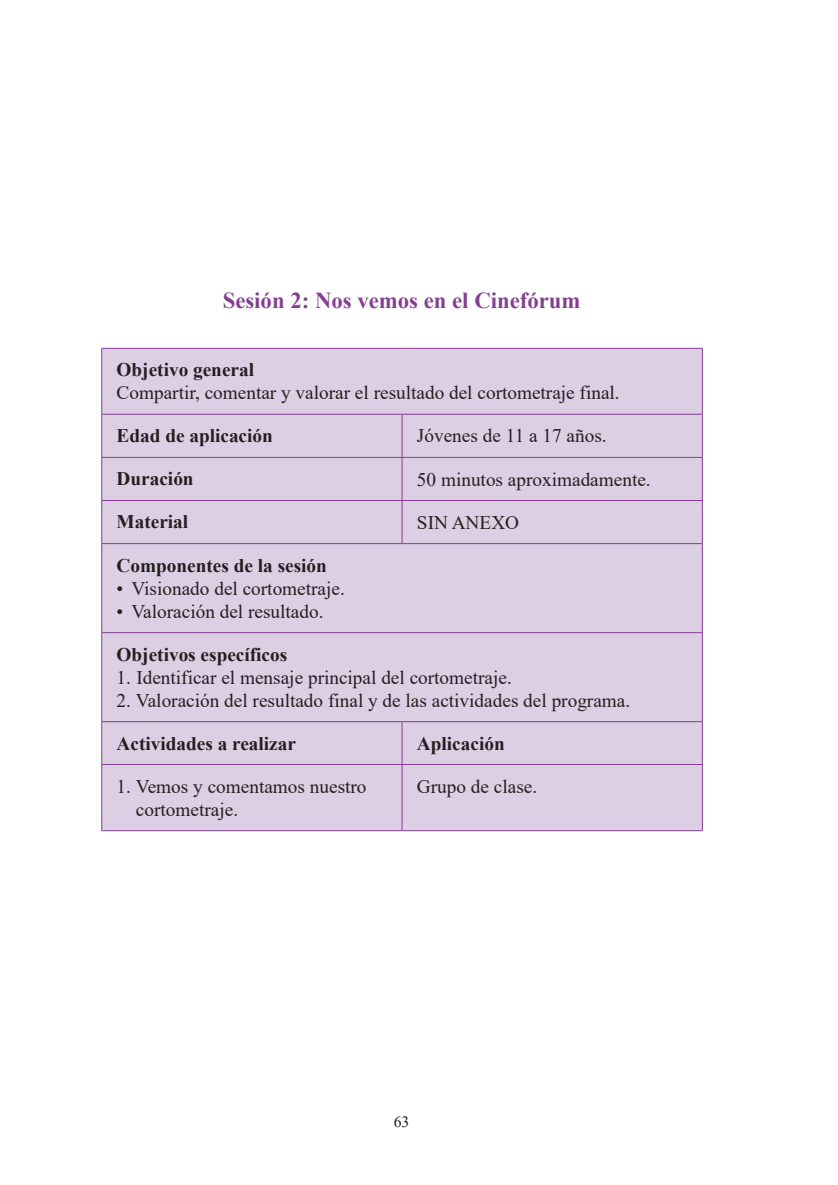
<style>
.page{position:relative;width:838px;height:1185px;background:#fff}
.page>*{position:absolute;margin:0;border:0;box-sizing:border-box;transform-origin:0 0}
.t1{font:700 22.75px "Times New Roman";color:#843f92}
.t2{font:19.25px/23.1px "Times New Roman";color:#231f20}
.t3{font:700 19.25px "Times New Roman";color:#231f20}
.t4{font:15.75px "Times New Roman";color:#231f20}
</style>
<div class="page">
<div style="left:102px;top:349px;width:599px;height:481px;background:#dccee3"></div>
<hr style="left:101px;top:348px;width:301px;height:1px;background:#843f92">
<hr style="left:101px;top:349px;width:1px;height:65px;background:#843f92">
<hr style="left:402px;top:348px;width:300px;height:1px;background:#843f92">
<hr style="left:701px;top:349px;width:1px;height:65px;background:#843f92">
<hr style="left:101px;top:414px;width:301px;height:1px;background:#843f92">
<hr style="left:101px;top:415px;width:1px;height:42px;background:#843f92">
<hr style="left:402px;top:414px;width:300px;height:1px;background:#843f92">
<hr style="left:401px;top:415px;width:1px;height:42px;background:#843f92">
<hr style="left:701px;top:415px;width:1px;height:42px;background:#843f92">
<hr style="left:101px;top:457px;width:301px;height:1px;background:#843f92">
<hr style="left:101px;top:458px;width:1px;height:42px;background:#843f92">
<hr style="left:402px;top:457px;width:300px;height:1px;background:#843f92">
<hr style="left:401px;top:458px;width:1px;height:42px;background:#843f92">
<hr style="left:701px;top:458px;width:1px;height:42px;background:#843f92">
<hr style="left:101px;top:500px;width:301px;height:1px;background:#843f92">
<hr style="left:101px;top:501px;width:1px;height:42px;background:#843f92">
<hr style="left:402px;top:500px;width:300px;height:1px;background:#843f92">
<hr style="left:401px;top:501px;width:1px;height:42px;background:#843f92">
<hr style="left:701px;top:501px;width:1px;height:42px;background:#843f92">
<hr style="left:101px;top:543px;width:301px;height:1px;background:#843f92">
<hr style="left:101px;top:544px;width:1px;height:88px;background:#843f92">
<hr style="left:402px;top:543px;width:300px;height:1px;background:#843f92">
<hr style="left:701px;top:544px;width:1px;height:88px;background:#843f92">
<hr style="left:101px;top:632px;width:301px;height:1px;background:#843f92">
<hr style="left:101px;top:633px;width:1px;height:88px;background:#843f92">
<hr style="left:402px;top:632px;width:300px;height:1px;background:#843f92">
<hr style="left:701px;top:633px;width:1px;height:88px;background:#843f92">
<hr style="left:101px;top:721px;width:301px;height:1px;background:#843f92">
<hr style="left:101px;top:722px;width:1px;height:42px;background:#843f92">
<hr style="left:402px;top:721px;width:300px;height:1px;background:#843f92">
<hr style="left:401px;top:722px;width:1px;height:42px;background:#843f92">
<hr style="left:701px;top:722px;width:1px;height:42px;background:#843f92">
<hr style="left:101px;top:764px;width:301px;height:1px;background:#843f92">
<hr style="left:101px;top:765px;width:1px;height:65px;background:#843f92">
<hr style="left:402px;top:764px;width:300px;height:1px;background:#843f92">
<hr style="left:401px;top:765px;width:1px;height:65px;background:#843f92">
<hr style="left:701px;top:765px;width:1px;height:65px;background:#843f92">
<hr style="left:101px;top:830px;width:301px;height:1px;background:#843f92">
<hr style="left:402px;top:830px;width:300px;height:1px;background:#843f92">
<p class="t1" style="left:223px;top:284px;width:359px">Sesión 2: Nos vemos en el Cinefórum</p>
<p class="t3" style="left:117px;top:356px;width:139px">Objetivo general</p>
<p class="t2" style="left:117px;top:381px;width:504px">Compartir, comentar y valorar el resultado del cortometraje final.</p>
<p class="t3" style="left:117px;top:422px;width:158px">Edad de aplicación</p>
<p class="t2" style="left:417px;top:424px;width:191px">Jóvenes de 11 a 17 años.</p>
<p class="t3" style="left:117px;top:465px;width:79px">Duración</p>
<p class="t2" style="left:417px;top:467px;width:235px">50 minutos aproximadamente.</p>
<p class="t3" style="left:117px;top:508px;width:73px">Material</p>
<p class="t2" style="left:417px;top:510px;width:104px">SIN ANEXO</p>
<p class="t3" style="left:117px;top:551px;width:212px">Componentes de la sesión</p>
<p class="t2" style="left:117px;top:576px;width:230px">• Visionado del cortometraje.</p>
<p class="t2" style="left:117px;top:599px;width:208px">• Valoración del resultado.</p>
<p class="t3" style="left:117px;top:640px;width:172px">Objetivos específicos</p>
<p class="t2" style="left:117px;top:665px;width:396px">1. Identificar el mensaje principal del cortometraje.</p>
<p class="t2" style="left:117px;top:688px;width:515px">2. Valoración del resultado final y de las actividades del programa.</p>
<p class="t3" style="left:117px;top:729px;width:181px">Actividades a realizar</p>
<p class="t3" style="left:417px;top:729px;width:89px">Aplicación</p>
<p class="t2" style="left:136px;top:774px;width:232px;text-indent:-19px">1. Vemos y comentamos nuestro cortometraje.</p>
<p class="t2" style="left:417px;top:774px;width:122px">Grupo de clase.</p>
<p class="t4" style="left:393px;top:1110px;width:17px">63</p>
</div>
